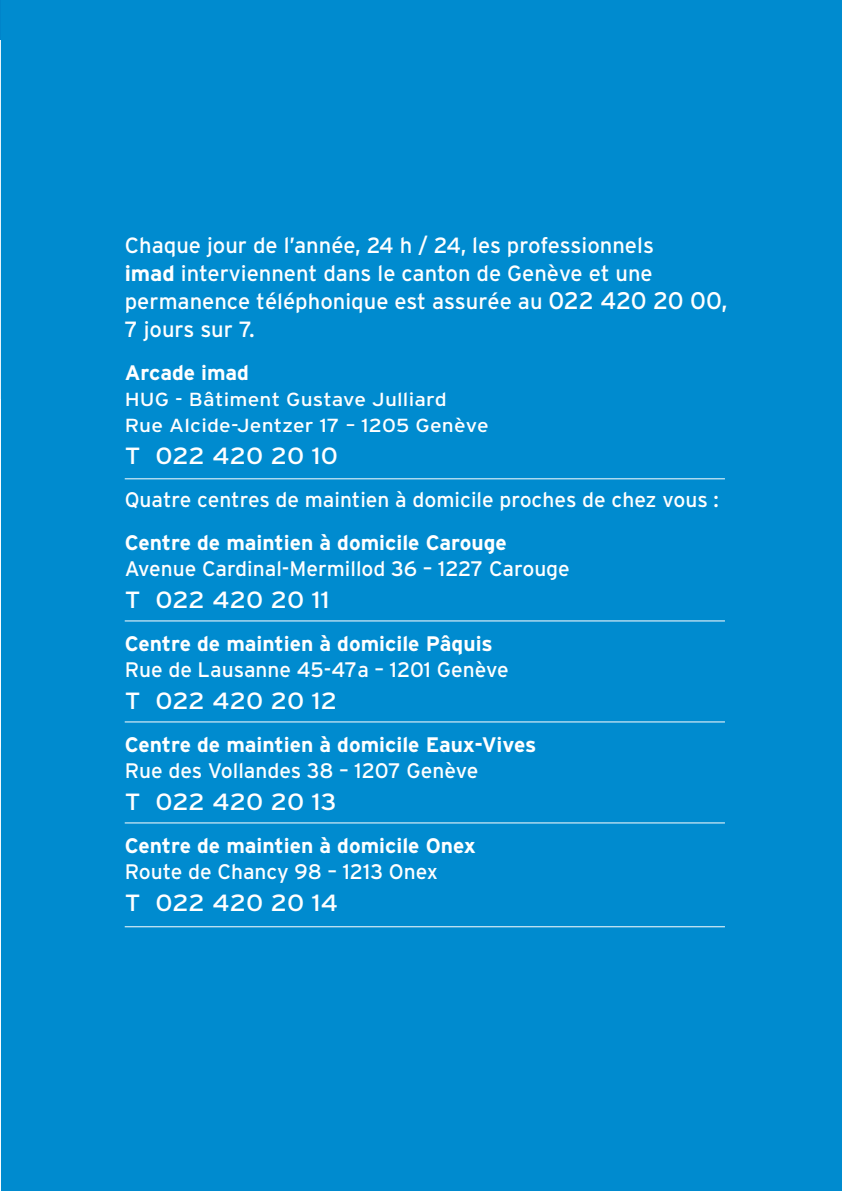
<style>
.page{position:relative;width:842px;height:1191px;background:#fff}
.page>*{position:absolute;margin:0;border:0;box-sizing:border-box;transform-origin:0 0}
.Texte{font:23.4px "Interstate";letter-spacing:-.01em;color:#fff;scale:1.11 1}
.Texte-2{font:22px/28px "Interstate";color:#fff}
.Texte-3{font:700 21px/26px "Interstate";color:#fff}
.Texte-4{font:21px/26px "Interstate";color:#fff}
.Texte-5{font:18.8px/26px "Interstate";letter-spacing:.01em;color:#fff;scale:1.11 1}
.s1{font-weight:700}
.s2{font-size:24px}
.s3{font-weight:400}
</style>
<div class="page">
<div style="left:1px;top:0;width:841px;height:1191px;background:#008bcf"></div>
<hr style="left:125px;top:478px;width:600px;height:1px;background:#fff">
<hr style="left:125px;top:926px;width:600px;height:1px;background:#fff">
<hr style="left:125px;top:620px;width:600px;height:1px;background:#fff">
<hr style="left:125px;top:721px;width:600px;height:1px;background:#fff">
<hr style="left:125px;top:822px;width:600px;height:1px;background:#fff">
<p class="Texte-2" style="left:125px;top:231px;width:604px">Chaque jour de l’année, 24 h / 24, les professionnels<br><span class="s1">imad</span> interviennent dans le canton de Genève et une permanence téléphonique est assurée au <span class="s2">022 420 20 00, </span>7 jours sur 7.</p>
<p class="Texte-3" style="left:125px;top:359px;width:126px">Arcade imad</p>
<p class="Texte-5" style="left:125px;top:386px;width:329px">HUG - Bâtiment Gustave Julliard<br>Rue Alcide-Jentzer 17 – 1205 Genève</p>
<p class="Texte" style="left:125px;top:441px;width:194px">T 022 420 20 10</p>
<p class="Texte-4" style="left:125px;top:486px;width:596px">Quatre centres de maintien à domicile proches de chez vous :</p>
<p class="Texte-4" style="left:125px;top:529px;width:447px"><span class="s1">Centre de maintien à domicile Carouge<br></span>Avenue Cardinal-Mermillod 36 – 1227 Carouge</p>
<p class="Texte" style="left:125px;top:585px;width:186px">T 022 420 20 11</p>
<p class="Texte-3" style="left:125px;top:630px;width:386px">Centre de maintien à domicile Pâquis<br><span class="s3">Rue de Lausanne 45-47a – 1201 Genève</span></p>
<p class="Texte" style="left:125px;top:686px;width:193px">T 022 420 20 12</p>
<p class="Texte-3" style="left:125px;top:731px;width:413px">Centre de maintien à domicile Eaux-Vives<br><span class="s3">Rue des Vollandes 38 – 1207 Genève</span></p>
<p class="Texte" style="left:125px;top:787px;width:193px">T 022 420 20 13</p>
<p class="Texte-3" style="left:125px;top:832px;width:353px">Centre de maintien à domicile Onex<br><span class="s3">Route de Chancy 98 – 1213 Onex</span></p>
<p class="Texte" style="left:125px;top:888px;width:194px">T 022 420 20 14</p>
</div>
